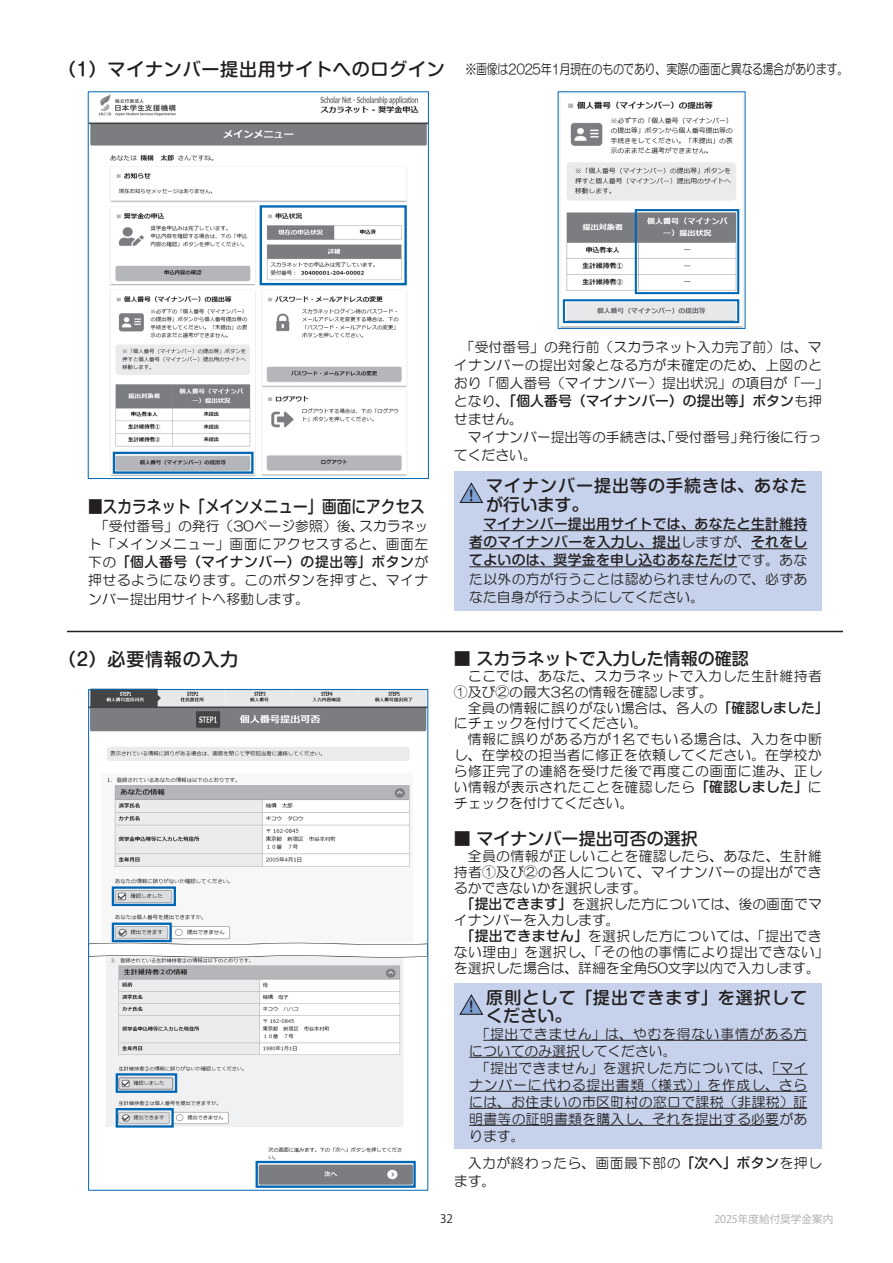
<style>
.page{position:relative;width:893px;height:1263px;background:#fff}
.page>*{position:absolute;margin:0;border:0;box-sizing:border-box;transform-origin:0 0}
.t1{font:500 18px "Shin M Go Pr 6";letter-spacing:.04em;color:#231f20}
.t2{font:500 16.95px "Shin M Go Pro";color:#231f20}
.t3{font:500 16.95px/19.2px "Shin M Go Pro";letter-spacing:.06em;color:#231f20}
.t4{font:500 16.95px "Shin M Go Pr 6";color:#231f20;scale:.86 1}
.t5{font:500 16.95px/18.1px "Shin M Go Pro";letter-spacing:.065em;color:#231f20}
.t6{font:13.8px/15.9px "HG Maru Gothic MPRO";letter-spacing:.02em;color:#231f20}
.t7{font:500 13.8px/18px "Shin M Go Pro";letter-spacing:.025em;color:#231f20;text-align:justify}
.t8{font:13.8px/18.1px "HG Maru Gothic MPRO";color:#231f20}
.t9{font:13.8px "HG Maru Gothic MPRO";letter-spacing:-.03em;color:#231f20;scale:.8 1}
.t10{font:500 13.8px "Shin M Go Pro";letter-spacing:.005em;color:#231f20}
.t11{font:700 13.8px "Shin M Go Pro";color:#231f20;scale:.8 1}
.t12{font:11.7px "Koz Go Pr 6 N";color:#231f20}
.t13{font:10.65px "Koz Go Pr 6 N";color:#a8a9ad}
.s1{font-family:"HG Maru Gothic MPRO";font-weight:400}
.s2{font-family:"Shin M Go Pr 6";font-weight:500}
</style>
<div class="page">
<hr style="left:67px;top:631px;width:776px;height:1px;background:#231f20">
<div style="left:454px;top:471px;width:368px;height:139px;background:#c6d2eb"></div>
<hr style="left:483px;top:530px;width:324px;height:1px;background:#231f20">
<hr style="left:469px;top:548px;width:212px;height:1px;background:#231f20">
<hr style="left:751px;top:548px;width:56px;height:1px;background:#231f20">
<hr style="left:469px;top:566px;width:268px;height:1px;background:#231f20">
<svg style="left:459px;top:482px;width:25px;height:21px"></svg>
<div style="left:454px;top:983px;width:368px;height:165px;background:#c6d2eb"></div>
<hr style="left:483px;top:1040px;width:324px;height:1px;background:#231f20">
<hr style="left:469px;top:1057px;width:111px;height:1px;background:#231f20">
<hr style="left:772px;top:1074px;width:35px;height:1px;background:#231f20">
<hr style="left:469px;top:1091px;width:338px;height:1px;background:#231f20">
<hr style="left:469px;top:1108px;width:338px;height:1px;background:#231f20">
<hr style="left:469px;top:1125px;width:310px;height:1px;background:#231f20">
<svg style="left:459px;top:994px;width:25px;height:21px"></svg>
<img style="left:90px;top:94px;width:337px;height:382px">
<img style="left:560px;top:93px;width:183px;height:234px">
<img style="left:90px;top:688px;width:336px;height:253px">
<img style="left:106px;top:959px;width:310px;height:229px">
<svg style="left:90px;top:941px;width:336px;height:18px"></svg>
<div style="left:88px;top:91px;width:341px;height:388px;border:1px solid #0168b5"></div>
<div style="left:113px;top:452px;width:141px;height:22px;border:2px solid #0168b5"></div>
<div style="left:260px;top:205px;width:147px;height:80px;border:2px solid #0168b5"></div>
<div style="left:563px;top:299px;width:176px;height:24px;border:2px solid #0168b5"></div>
<div style="left:635px;top:209px;width:104px;height:85px;border:2px solid #0168b5"></div>
<div style="left:256px;top:1161px;width:160px;height:27px;border:2px solid #0168b5"></div>
<div style="left:112px;top:922px;width:60px;height:20px;border:2px solid #0168b5"></div>
<div style="left:116px;top:1073px;width:61px;height:20px;border:2px solid #0168b5"></div>
<div style="left:116px;top:1108px;width:58px;height:20px;border:2px solid #0168b5"></div>
<div style="left:112px;top:886px;width:64px;height:20px;border:2px solid #0168b5"></div>
<h1 class="t1" style="left:58px;top:55px;width:388px">（1）マイナンバー提出用サイトへのログイン</h1>
<p class="t9" style="left:465px;top:62px;width:480px">※画像は2025年１月現在のものであり、実際の画面と異なる場合があります。</p>
<p class="t4" style="left:88px;top:493px;width:393px">■スカラネット「メインメニュー」画面にアクセス</p>
<p class="t6" style="left:88px;top:517px;width:342px;line-height:18.1px">　「受付番号」の発行（30ページ参照）後、スカラネット「メインメニュー」画面にアクセスすると、画面左</p>
<p class="t7" style="left:88px;top:551px;width:342px"><span class="s1">下の</span>「個人番号（マイナンバー）の提出等」ボタン<span class="s1">が</span></p>
<p class="t6" style="left:88px;top:571px;width:342px;line-height:18.1px">押せるようになります。このボタンを押すと、マイナンバー提出用サイトへ移動します。</p>
<h1 class="t1" style="left:58px;top:644px;width:182px">（2）必要情報の入力</h1>
<p class="t6" style="left:454px;top:338px;width:376px;line-height:18.1px">　「受付番号」の発行前（スカラネット入力完了前）は、マイナンバーの提出対象となる方が未確定のため、上図のとおり「個人番号（マイナンバー）提出状況」の項目が「—」</p>
<p class="t10" style="left:454px;top:390px;width:369px"><span class="s1">となり、</span>「個人番号（マイナンバー）の提出等」ボタン<span class="s1">も押</span></p>
<p class="t8" style="left:454px;top:410px;width:369px">せません。<br>　マイナンバー提出等の手続きは、「受付番号」発行後に行ってください。</p>
<p class="t3" style="left:486px;top:474px;width:322px">マイナンバー提出等の手続きは、あなたが行います。</p>
<p class="t7" style="left:469px;top:513px;width:340px;text-indent:14px">マイナンバー提出用サイトでは、あなたと生計維持者のマイナンバーを入力し、提出<span class="s1">しますが、</span>それをしてよいのは、奨学金を申し込むあなただけ<span class="s1">です。あな</span></p>
<p class="t6" style="left:469px;top:569px;width:340px;line-height:18.1px">た以外の方が行うことは認められませんので、必ずあなた自身が行うようにしてください。</p>
<p class="t11" style="left:466px;top:484px;width:15px">！</p>
<p class="t2" style="left:454px;top:644px;width:296px">■ スカラネットで入力した情報の確認</p>
<p class="t6" style="left:454px;top:668px;width:376px">　ここでは、あなた、スカラネットで入力した生計維持者<br>①及び②の最大3名の情報を確認します。<br>　全員の情報に誤りがない場合は、各人の<span class="s2">「確認しました」</span>にチェックを付けてください。<br>　情報に誤りがある方が1名でもいる場合は、入力を中断し、在学校の担当者に修正を依頼してください。在学校から修正完了の連絡を受けた後で再度この画面に進み、正しい情報が表示されたことを確認したら<span class="s2">「確認しました」</span>にチェックを付けてください。</p>
<p class="t2" style="left:454px;top:825px;width:245px">■ マイナンバー提出可否の選択</p>
<p class="t6" style="left:454px;top:848px;width:369px">　全員の情報が正しいことを確認したら、あなた、生計維</p>
<p class="t6" style="left:454px;top:864px;width:369px">持者①及び②の各人について、マイナンバーの提出ができ</p>
<p class="t8" style="left:454px;top:879px;width:195px">るかできないかを選択します。</p>
<p class="t6" style="left:461px;top:896px;width:362px"><span class="s2">「提出できます」</span>を選択した方については、後の画面でマ</p>
<p class="t8" style="left:454px;top:911px;width:167px">イナンバーを入力します。</p>
<p class="t6" style="left:461px;top:928px;width:362px"><span class="s2">「提出できません」</span>を選択した方については、「提出でき</p>
<p class="t6" style="left:454px;top:944px;width:376px">ない理由」を選択し、「その他の事情により提出できない」</p>
<p class="t8" style="left:454px;top:959px;width:367px">を選択した場合は、詳細を全角50文字以内で入力します。</p>
<p class="t5" style="left:486px;top:986px;width:322px">原則として「提出できます」を選択してください。</p>
<p class="t6" style="left:469px;top:1025px;width:340px;line-height:17px;text-indent:7px">「提出できません」は、やむを得ない事情がある方についてのみ選択してください。<br>　「提出できません」を選択した方については、「マイナンバーに代わる提出書類（様式）」を作成し、さらには、お住まいの市区町村の窓口で課税（非課税）証明書等の証明書類を購入し、それを提出する必要があります。</p>
<p class="t11" style="left:466px;top:996px;width:15px">！</p>
<p class="t6" style="left:454px;top:1154px;width:369px;line-height:18.1px">　入力が終わったら、画面最下部の<span class="s2">「次へ」ボタン</span>を押します。</p>
<p class="t12" style="left:440px;top:1212px;width:14px">32</p>
<p class="t13" style="left:714px;top:1213px;width:121px">2025年度給付奨学金案内</p>
</div>
